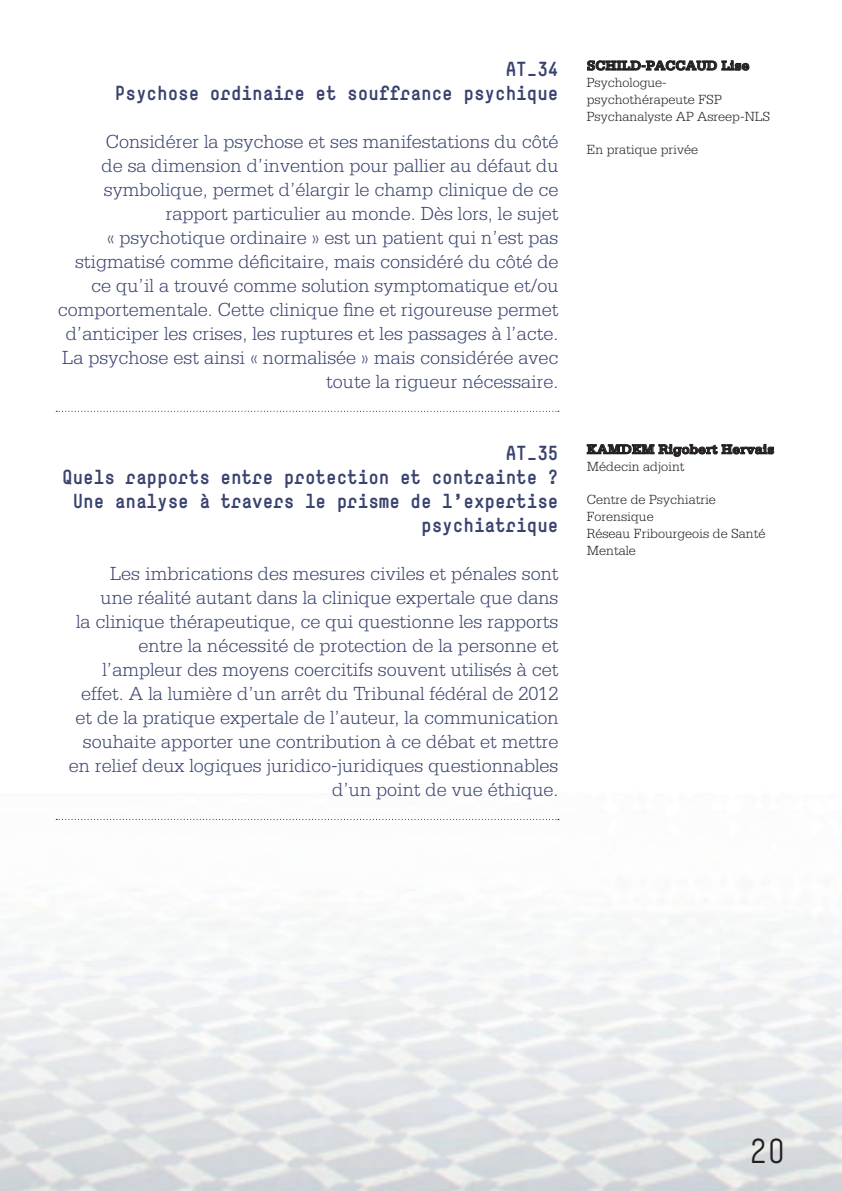
<style>
.page{position:relative;width:842px;height:1191px;background:#fff}
.page>*{position:absolute;margin:0;border:0;box-sizing:border-box;transform-origin:0 0}
.t1{font:34px "Simple";color:#231f20}
.t2{font:300 20px/24px "Serifa Std";color:#38436f;text-align:right}
.t3{font:700 20px/24px "Simple";color:#38436f;text-align:right}
.t4{font:300 14px/16.8px "Serifa Std";color:#231f20}
.t5{font:700 14px "Serifa Std";color:#231f20}
</style>
<div class="page">
<svg style="left:56px;top:411px;width:503px;height:1px"></svg>
<svg style="left:56px;top:819px;width:503px;height:1px"></svg>
<svg style="left:587px;top:60px;width:163px;height:11px"></svg>
<svg style="left:586px;top:443px;width:189px;height:14px"></svg>
<p class="t3" style="left:115px;top:56px;width:445px">AT_34<br>Psychose ordinaire et souffrance psychique</p>
<p class="t2" style="left:58px;top:129px;width:502px">Considérer la psychose et ses manifestations du côté<br>de sa dimension d’invention pour pallier au défaut du symbolique, permet d’élargir le champ clinique de ce rapport particulier au monde. Dès lors, le sujet<br>« psychotique ordinaire » est un patient qui n’est pas stigmatisé comme déficitaire, mais considéré du côté de ce qu’il a trouvé comme solution symptomatique et/ou comportementale. Cette clinique fine et rigoureuse permet d’anticiper les crises, les ruptures et les passages à l’acte.<br>La psychose est ainsi « normalisée » mais considérée avec toute la rigueur nécessaire.</p>
<p class="t3" style="left:62px;top:440px;width:498px">AT_35<br>Quels rapports entre protection et contrainte ?<br>Une analyse à travers le prisme de l’expertise psychiatrique</p>
<p class="t2" style="left:69px;top:561px;width:491px">Les imbrications des mesures civiles et pénales sont<br>une réalité autant dans la clinique expertale que dans<br>la clinique thérapeutique, ce qui questionne les rapports entre la nécessité de protection de la personne et l’ampleur des moyens coercitifs souvent utilisés à cet effet. A la lumière d’un arrêt du Tribunal fédéral de 2012 et de la pratique expertale de l’auteur, la communication souhaite apporter une contribution à ce débat et mettre en relief deux logiques juridico-juridiques questionnables d’un point de vue éthique.</p>
<p class="t5" style="left:587px;top:57px;width:164px">SCHILD-PACCAUD Lise</p>
<p class="t4" style="left:587px;top:74px;width:185px">Psychologue&shy;psychothérapeute FSP<br>Psychanalyste AP Asreep-NLS</p>
<p class="t4" style="left:587px;top:141px;width:113px">En pratique privée</p>
<p class="t5" style="left:587px;top:441px;width:189px">KAMDEM Rigobert Hervais</p>
<p class="t4" style="left:587px;top:458px;width:99px">Médecin adjoint</p>
<p class="t4" style="left:587px;top:491px;width:180px">Centre de Psychiatrie<br>Forensique<br>Réseau Fribourgeois de Santé<br>Mentale</p>
<h1 class="t1" style="left:749px;top:1130px;width:37px">20</h1>
</div>
